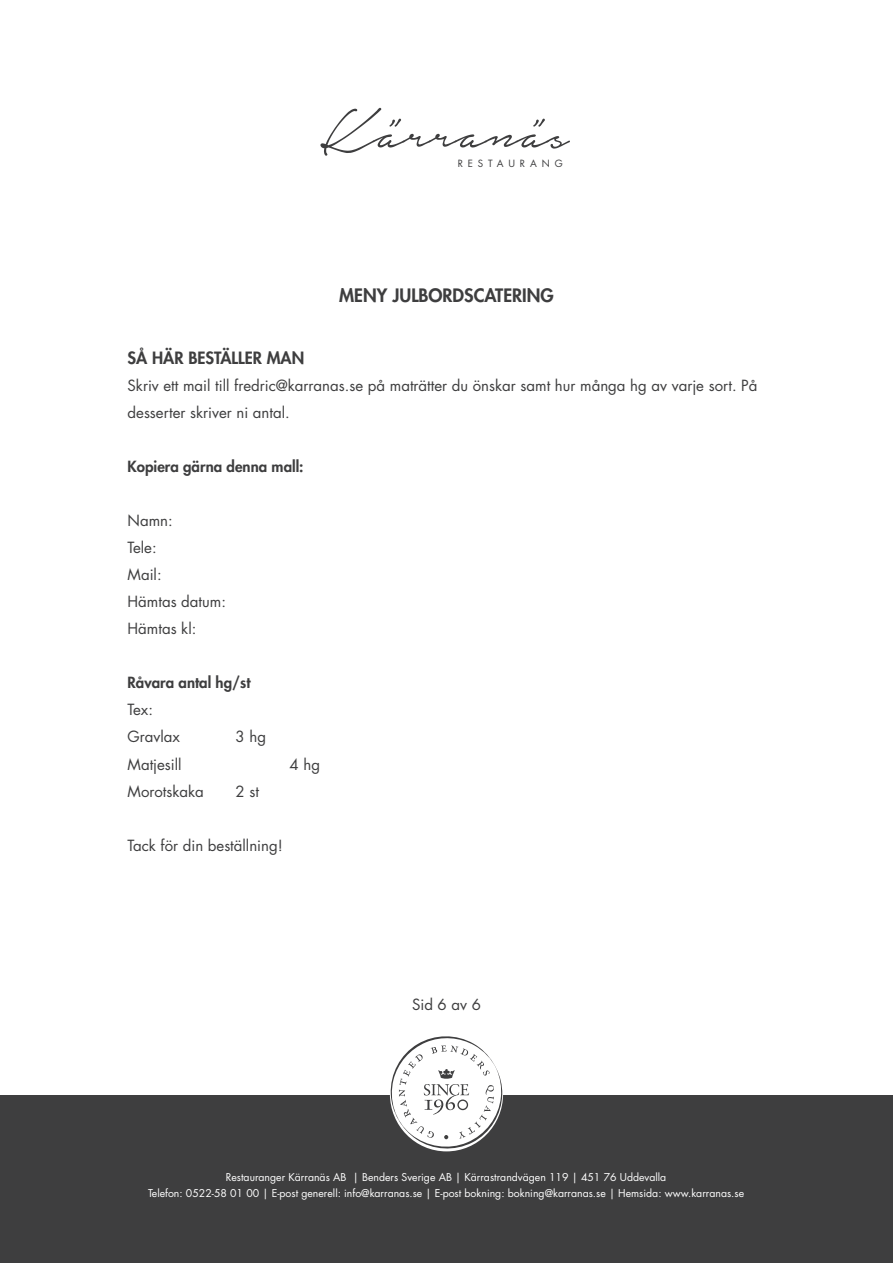
<style>
.page{position:relative;width:893px;height:1263px;background:#fff}
.page>*{position:absolute;margin:0;border:0;box-sizing:border-box;transform-origin:0 0}
.t1{font:68.85px "Notera Personal Use Only";color:#3e3e3f}
.t2{font:800 18px "Futura Std";color:#3e3e3f}
.t3{font:800 16.5px "Futura Std";color:#3e3e3f}
.t4{font:15px/27px "Futura Std";color:#3e3e3f}
.t5{font:800 15px "Futura Std";color:#3e3e3f}
.t6{font:10.5px "Futura Std";color:#fff}
.t7{font:9.75px "Futura Std";letter-spacing:.5em;color:#3e3e3f}
</style>
<div class="page">
<div style="left:0;top:1095px;width:893px;height:168px;background:#3e3e3f"></div>
<svg style="left:391px;top:1036px;width:111px;height:112px"></svg>
<p class="t1" style="left:320px;top:98px;width:250px">Kärranäs</p>
<p class="t7" style="left:458px;top:157px;width:106px">RESTAURANG</p>
<p class="t2" style="left:339px;top:284px;width:216px">MENY JULBORDSCATERING</p>
<p class="t3" style="left:128px;top:348px;width:178px">SÅ HÄR BESTÄLLER MAN</p>
<p class="t4" style="left:128px;top:373px;width:631px">Skriv ett mail till fredric@karranas.se på maträtter du önskar samt hur många hg av varje sort. På desserter skriver ni antal.</p>
<p class="t5" style="left:128px;top:457px;width:178px">Kopiera gärna denna mall:</p>
<p class="t4" style="left:128px;top:508px;width:47px">Namn:</p>
<p class="t4" style="left:128px;top:535px;width:31px">Tele:</p>
<p class="t4" style="left:128px;top:562px;width:36px">Mail:</p>
<p class="t4" style="left:128px;top:589px;width:100px">Hämtas datum:</p>
<p class="t4" style="left:128px;top:616px;width:70px">Hämtas kl:</p>
<p class="t5" style="left:128px;top:673px;width:124px">Råvara antal hg/st</p>
<p class="t4" style="left:128px;top:697px;width:27px">Tex:</p>
<p class="t4" style="left:128px;top:724px;width:54px">Gravlax</p>
<p class="t4" style="left:236px;top:724px;width:32px">3 hg</p>
<p class="t4" style="left:128px;top:751px;width:56px">Matjesill</p>
<p class="t4" style="left:290px;top:751px;width:32px">4 hg</p>
<p class="t4" style="left:128px;top:778px;width:78px">Morotskaka</p>
<p class="t4" style="left:236px;top:778px;width:25px">2 st</p>
<p class="t4" style="left:128px;top:832px;width:157px">Tack för din beställning!</p>
<p class="t4" style="left:412px;top:991px;width:70px">Sid 6 av 6</p>
<p class="t6" style="left:226px;top:1170px;width:442px">Restauranger Kärranäs AB | Benders Sverige AB | Kärrastrandvägen 119 | 451 76 Uddevalla</p>
<p class="t6" style="left:148px;top:1186px;width:598px">Telefon: 0522-58 01 00 | E-post generell: info@karranas.se | E-post bokning: bokning@karranas.se | Hemsida: www.karranas.se</p>
</div>
